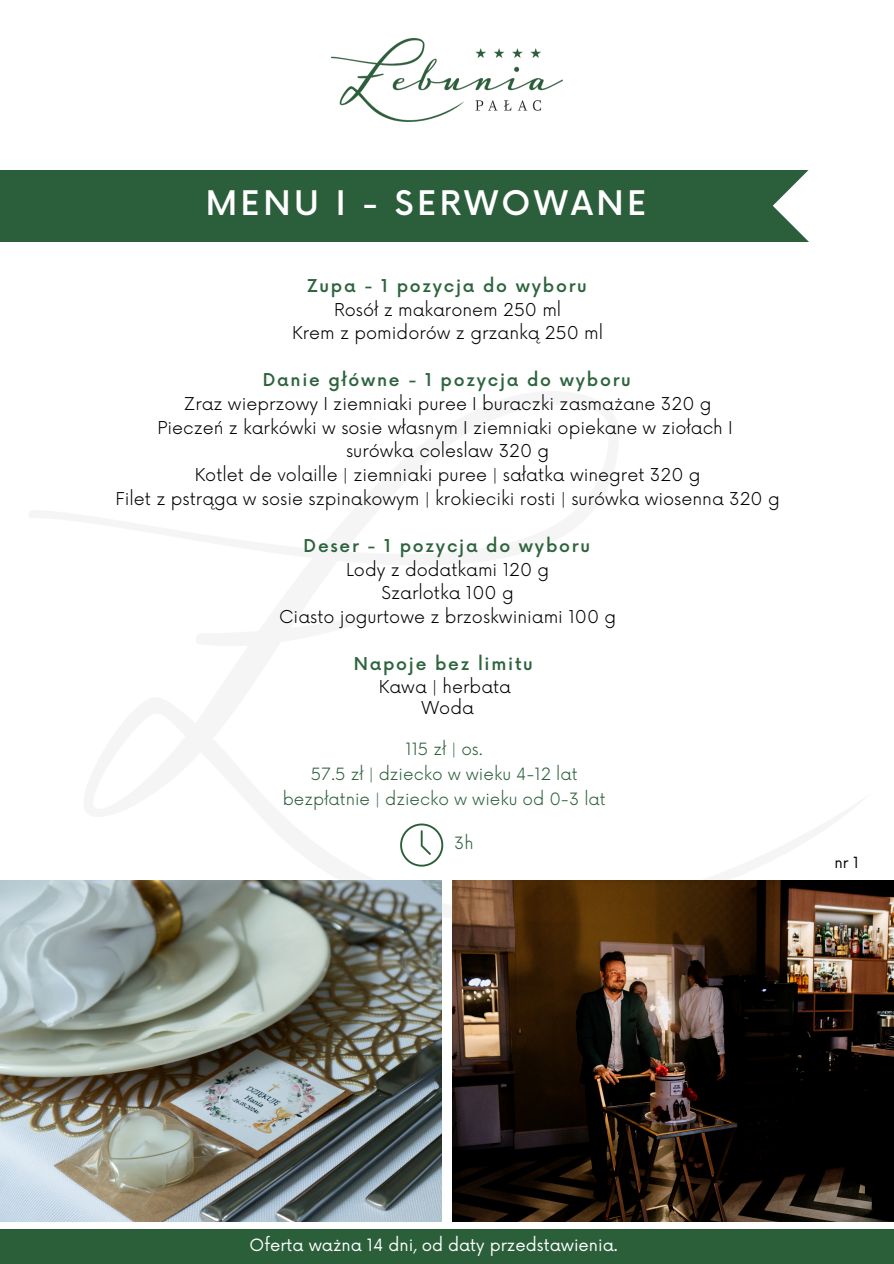
<style>
.page{position:relative;width:894px;height:1264px;background:#fff}
.page>*{position:absolute;margin:0;border:0;box-sizing:border-box;transform-origin:0 0}
.t1{font:500 33px "Now";letter-spacing:.105em;color:#fff}
.t2{font:300 17.25px/23.7px "Now";color:#000;text-align:center}
.t3{font:500 17.25px/23.7px "Now";letter-spacing:.1em;color:#2c643d;text-align:center}
.t4{font:300 16.5px/24.8px "Now";color:#2a5f3a;text-align:center}
.t5{font:16.5px "Now";color:#fff}
.t6{font:15px "Now";color:#000}
.s1{font-weight:300;color:#000}
.s2{font-weight:500;color:#2c643d}
</style>
<div class="page">
<svg style="left:400px;top:823px;width:43px;height:43px"></svg>
<div style="left:1px;top:171px;width:807px;height:70px;background:#2b5e3b"></div>
<svg style="left:772px;top:170px;width:37px;height:72px"></svg>
<img style="left:0;top:880px;width:441px;height:341px">
<img style="left:452px;top:880px;width:441px;height:341px">
<div style="left:0;top:1229px;width:893px;height:34px;background:#2a5f3a"></div>
<img style="left:331px;top:39px;width:231px;height:83px">
<p class="t1" style="left:206px;top:186px;width:442px">MENU I - SERWOWANE</p>
<h1 class="t3" style="left:306px;top:275px;width:282px">Zupa - 1 pozycja do wyboru<br><span class="s1">Rosół z makaronem 250 ml</span></h1>
<p class="t2" style="left:292px;top:322px;width:312px">Krem z pomidorów z grzanką 250 ml</p>
<h2 class="t2" style="left:115px;top:369px;width:665px"><span class="s2">Danie główne - 1 pozycja do wyboru<br></span>Zraz wieprzowy I ziemniaki puree I buraczki zasmażane 320 g<br>Pieczeń z karkówki w sosie własnym I ziemniaki opiekane w ziołach I<br>surówka coleslaw 320 g<br>Kotlet de volaille | ziemniaki puree | sałatka winegret 320 g<br>Filet z pstrąga w sosie szpinakowym | krokieciki rosti | surówka wiosenna 320 g</h2>
<p class="t2" style="left:303px;top:534px;width:288px"><span class="s2">Deser - 1 pozycja do wyboru<br></span>Lody z dodatkami 120 g<br>Szarlotka 100 g</p>
<h2 class="t2" style="left:279px;top:605px;width:338px">Ciasto jogurtowe z brzoskwiniami 100 g</h2>
<h2 class="t2" style="left:353px;top:653px;width:180px;line-height:21.9px"><span class="s2">Napoje bez limitu<br></span>Kawa | herbata<br>Woda</h2>
<p class="t4" style="left:283px;top:737px;width:324px">115 zł | os.<br>57.5 zł | dziecko w wieku 4-12 lat bezpłatnie | dziecko w wieku od 0-3 lat</p>
<h2 class="t4" style="left:454px;top:831px;width:21px">3h</h2>
<h2 class="t6" style="left:834px;top:854px;width:26px">nr 1</h2>
<p class="t5" style="left:249px;top:1236px;width:369px">Oferta ważna 14 dni, od daty przedstawienia.</p>
</div>
